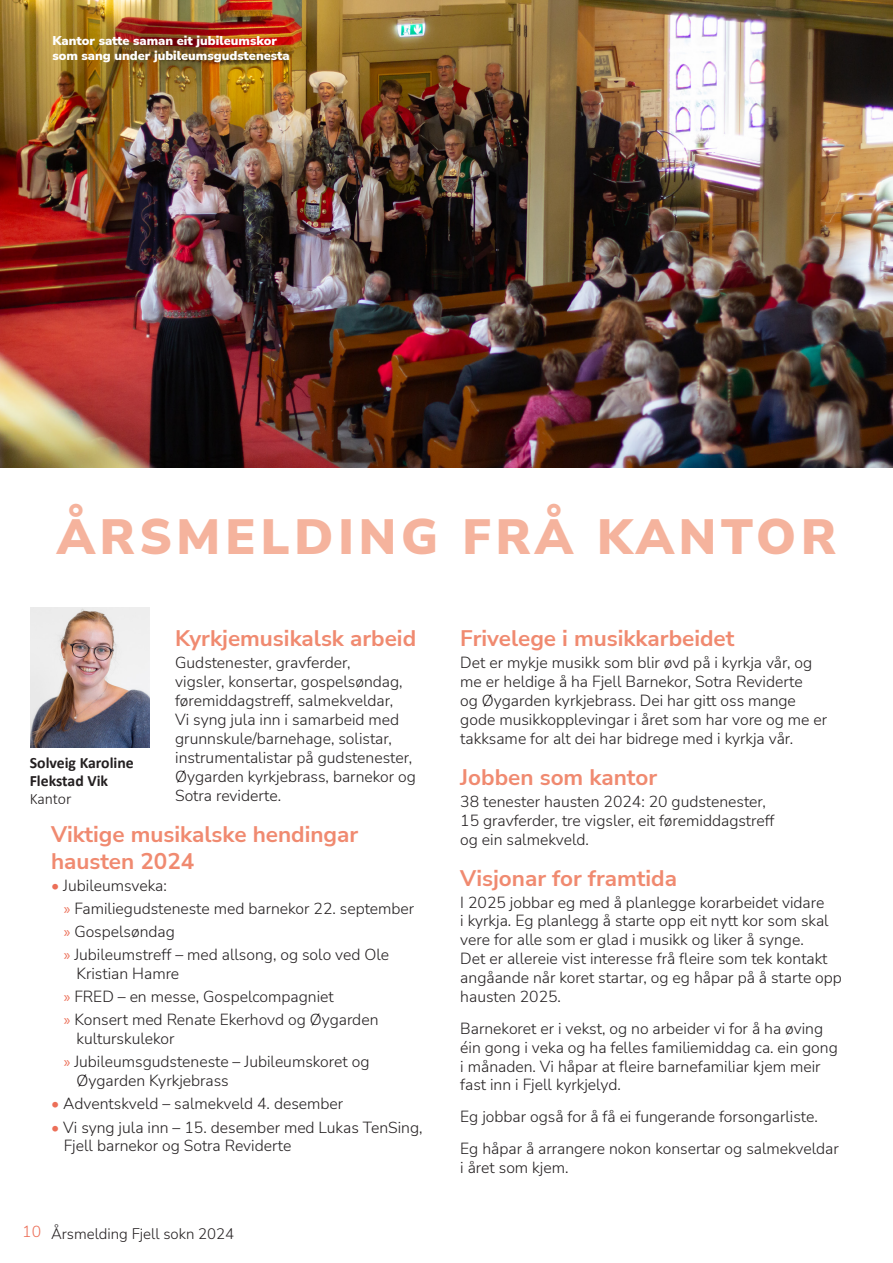
<style>
.page{position:relative;width:893px;height:1263px;background:#fff}
.page>*{position:absolute;margin:0;border:0;box-sizing:border-box;transform-origin:0 0}
.t1{font:900 49.5px "Nunito Sans";letter-spacing:.1em;color:#f5b39d}
.Mellomtittel{font:700 22.5px/27px "Nunito Sans";color:#f08a70}
.Tekst{font:300 15.75px/18.9px "Nunito Sans";color:#231f20}
.t2{font:700 15.75px/18px "Calibri";color:#231f20}
.t3{font:300 15px "Nunito Sans";color:#231f20}
.Bildetekst{font:900 12.75px/15.3px "Nunito Sans";color:#fff}
.s1{color:#ec6f58}
.s2{font-family:"Myriad Pro";font-weight:400;color:#ec6f58}
.s3{font-weight:300}
.s4{font-size:15.75px;color:#ec6f58}
</style>
<div class="page">
<img style="left:0;top:0;width:893px;height:468px">
<img style="left:30px;top:607px;width:120px;height:140px">
<p class="Bildetekst" style="left:52px;top:33px;width:239px">Kantor satte saman eit jubileumskor som sang under jubileumsgudstenesta</p>
<p class="t1" style="left:57px;top:502px;width:780px">ÅRSMELDING FRÅ KANTOR</p>
<p class="Mellomtittel" style="left:175px;top:624px;width:242px">Kyrkjemusikalsk arbeid</p>
<p class="Tekst" style="left:175px;top:653px;width:242px">Gudstenester, gravferder,<br>vigsler, konsertar, gospelsøndag, føremiddagstreff, salmekveldar,<br>Vi syng jula inn i samarbeid med grunnskule/barnehage, solistar, instrumentalistar på gudstenester,<br>Øygarden kyrkjebrass, barnekor og<br>Sotra reviderte.</p>
<p class="Mellomtittel" style="left:51px;top:819px;width:309px">Viktige musikalske hendingar hausten 2024</p>
<p class="Tekst" style="left:51px;top:875px;width:117px"><span class="s1">•</span> Jubileumsveka:</p>
<p class="Tekst" style="left:64px;top:898px;width:352px"><span class="s2">»</span> Familiegudsteneste med barnekor 22. september</p>
<p class="Tekst" style="left:64px;top:921px;width:113px"><span class="s2">»</span> Gospelsøndag</p>
<p class="Tekst" style="left:77px;top:944px;width:314px;text-indent:-13px"><span class="s2">»</span> Jubileumstreff – med allsong, og solo ved Ole<br>Kristian Hamre</p>
<p class="Tekst" style="left:64px;top:986px;width:271px"><span class="s2">»</span> FRED – en messe, Gospelcompagniet</p>
<p class="Tekst" style="left:77px;top:1010px;width:303px;text-indent:-13px"><span class="s2">»</span> Konsert med Renate Ekerhovd og Øygarden kulturskulekor</p>
<p class="Tekst" style="left:77px;top:1052px;width:294px;text-indent:-13px"><span class="s2">»</span> Jubileumsgudsteneste – Jubileumskoret og<br>Øygarden Kyrkjebrass</p>
<p class="Tekst" style="left:51px;top:1094px;width:294px"><span class="s1">•</span> Adventskveld – salmekveld 4. desember</p>
<p class="Tekst" style="left:64px;top:1117px;width:360px;text-indent:-13px"><span class="s1">•</span> Vi syng jula inn – 15. desember med Lukas TenSing,<br>Fjell barnekor og Sotra Reviderte</p>
<p class="t2" style="left:30px;top:754px;width:106px">Solveig Karoline<br>Flekstad Vik<br><span class="s3">Kantor</span></p>
<p class="t3" style="left:22px;top:1223px;width:213px"><span class="s4">10</span> Årsmelding Fjell sokn 2024</p>
<p class="Mellomtittel" style="left:460px;top:624px;width:276px">Frivelege i musikkarbeidet</p>
<p class="Tekst" style="left:460px;top:653px;width:368px">Det er mykje musikk som blir øvd på i kyrkja vår, og me er heldige å ha Fjell Barnekor, Sotra Reviderte<br>og Øygarden kyrkjebrass. Dei har gitt oss mange gode musikkopplevingar i året som har vore og me er takksame for alt dei har bidrege med i kyrkja vår.</p>
<p class="Mellomtittel" style="left:460px;top:763px;width:198px">Jobben som kantor</p>
<p class="Tekst" style="left:460px;top:791px;width:316px">38 tenester hausten 2024: 20 gudstenester,<br>15 gravferder, tre vigsler, eit føremiddagstreff og ein salmekveld.</p>
<p class="Mellomtittel" style="left:460px;top:863px;width:218px">Visjonar for framtida</p>
<p class="Tekst" style="left:460px;top:892px;width:383px">I 2025 jobbar eg med å planlegge korarbeidet vidare<br>i kyrkja. Eg planlegg å starte opp eit nytt kor som skal vere for alle som er glad i musikk og liker å synge.<br>Det er allereie vist interesse frå fleire som tek kontakt angåande når koret startar, og eg håpar på å starte opp hausten 2025.</p>
<p class="Tekst" style="left:460px;top:1018px;width:379px">Barnekoret er i vekst, og no arbeider vi for å ha øving éin gong i veka og ha felles familiemiddag ca. ein gong i månaden. Vi håpar at fleire barnefamiliar kjem meir fast inn i Fjell kyrkjelyd.</p>
<p class="Tekst" style="left:460px;top:1106px;width:359px">Eg jobbar også for å få ei fungerande forsongarliste.</p>
<p class="Tekst" style="left:460px;top:1138px;width:380px">Eg håpar å arrangere nokon konsertar og salmekveldar i året som kjem.</p>
</div>
